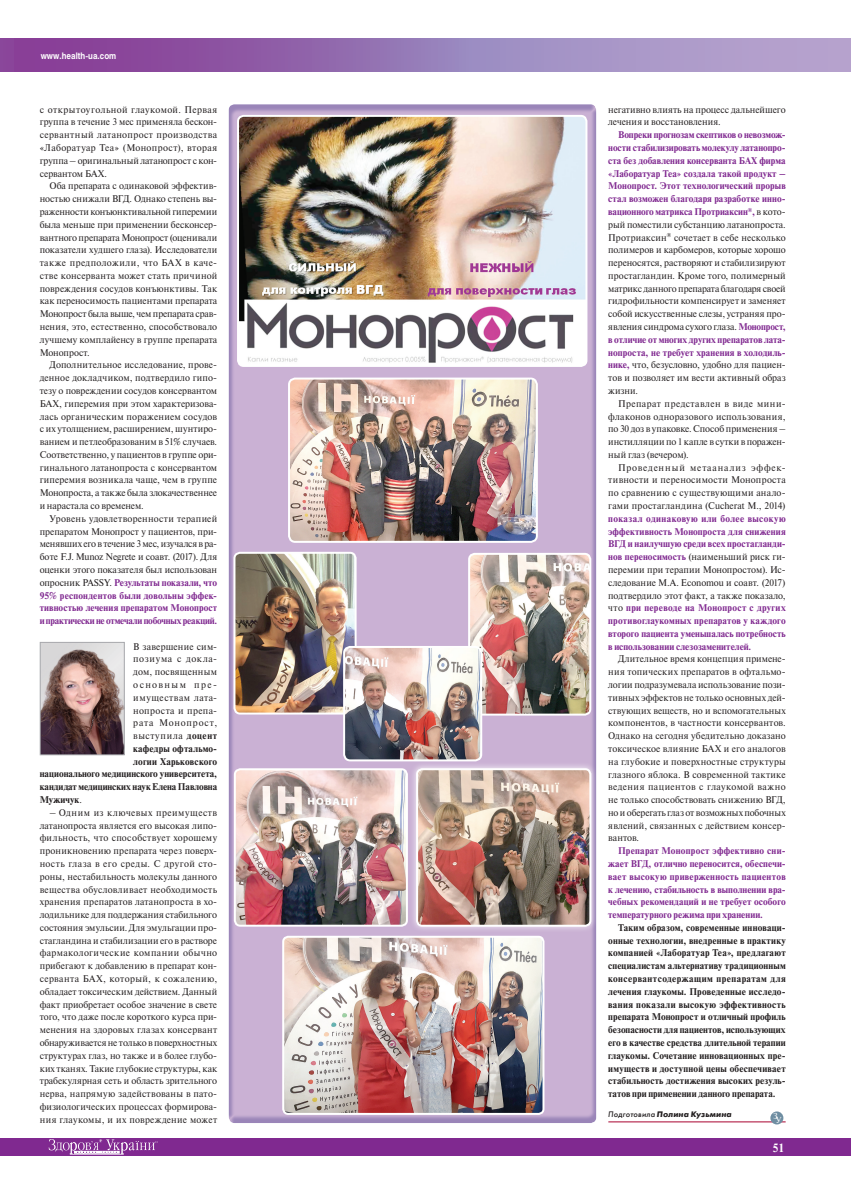
<style>
.page{position:relative;width:851px;height:1191px;background:#fff}
.page>*{position:absolute;margin:0;border:0;box-sizing:border-box;transform-origin:0 0}
.t1{font:700 12px "Newton C";color:#fff;scale:.9 1}
.t2{font:9.7px/12.8px "Newton C";letter-spacing:.01em;color:#231f20;text-align:justify;scale:.96 1}
.t3{font:700 9.7px/12.8px "Newton C";letter-spacing:.005em;color:#231f20;text-align:justify;scale:.96 1}
.t4{font:700 9.7px/12.8px "Newton C";letter-spacing:.005em;color:#802990;text-align:justify;scale:.96 1}
.t5{font:9.7px "Newton C";letter-spacing:.065em;color:#231f20;scale:.96 1}
.t6{font:9.7px "Newton C";letter-spacing:.055em;color:#231f20;scale:.96 1}
.t7{font:9.7px "Newton C";letter-spacing:.04em;color:#231f20;scale:.96 1}
.t8{font:9.7px "Newton C";letter-spacing:.085em;color:#231f20;scale:.96 1}
.t9{font:9.7px "Newton C";letter-spacing:.155em;color:#231f20;scale:.96 1}
.t10{font:700 9px "Helios";letter-spacing:.005em;color:#fff;scale:.88 1}
.t11{font:8.6px "Newton C";color:#fff;scale:.95 1}
.t12{font:italic 700 8px "Futuris C";letter-spacing:.02em;color:#231f20}
.s1{font-weight:700;color:#802990}
.s2{font-weight:700}
.s3{font-weight:400}
.s4{font-weight:400;color:#231f20}
</style>
<div class="page">
<div style="left:0;top:1138px;width:14px;height:17px;background:#802990"></div>
<div style="left:14px;top:1138px;width:836px;height:17px;background:#802990"></div>
<svg style="left:49px;top:1139px;width:109px;height:15px"></svg>
<svg style="left:14px;top:39px;width:836px;height:32px;background:#9b77b5"></svg>
<div style="left:0;top:39px;width:14px;height:32px;background:#8a459a"></div>
<div style="left:222px;top:97px;width:380px;height:1026px;background:#8781bd;opacity:.5"></div>
<img style="left:42px;top:644px;width:81px;height:109px">
<div style="left:40px;top:642px;width:85px;height:113px;border:1px solid #a8a9ad"></div>
<hr style="left:608px;top:1121px;width:177px;height:1px;background:#a80330">
<div style="left:770px;top:1111px;width:13px;height:13px;background:#6f8ea2;border-radius:50%"></div>
<div style="left:410px;top:762px;width:187px;height:171px;background:#fff;opacity:.75"></div>
<img style="left:417px;top:769px;width:173px;height:156px">
<div style="left:416px;top:768px;width:175px;height:158px;border:2px solid #fff;border-radius:5px"></div>
<img style="left:238px;top:116px;width:348px;height:250px">
<div style="left:237px;top:115px;width:350px;height:252px;border:2px solid #fff;border-radius:6px"></div>
<img style="left:235px;top:769px;width:172px;height:156px">
<div style="left:234px;top:768px;width:174px;height:158px;border:2px solid #fff;border-radius:6px"></div>
<img style="left:469px;top:554px;width:121px;height:160px">
<div style="left:468px;top:553px;width:123px;height:162px;border:2px solid #fff;border-radius:6px"></div>
<img style="left:289px;top:378px;width:248px;height:164px">
<div style="left:288px;top:377px;width:250px;height:166px;border:2px solid #fff;border-radius:6px"></div>
<img style="left:285px;top:938px;width:256px;height:173px">
<div style="left:282px;top:935px;width:262px;height:179px;border:2px solid #fff;border-radius:5px"></div>
<img style="left:234px;top:553px;width:121px;height:160px">
<div style="left:233px;top:552px;width:123px;height:162px;border:2px solid #fff;border-radius:6px"></div>
<img style="left:344px;top:647px;width:137px;height:113px">
<div style="left:343px;top:646px;width:139px;height:115px;border:2px solid #fff;border-radius:6px"></div>
<p class="t10" style="left:41px;top:50px;width:87px">www.health-ua.com</p>
<p class="t2" style="left:40px;top:103px;width:186px">с -открытоугольной глаукомой. Первая группа в течение 3 мес применяла бескон&shy;сервантный латанопрост производства «Лаборатуар Теа» (Монопрост), вторая группа – оригинальный латанопрост с кон&shy;сервантом БАХ.</p>
<p class="t2" style="left:40px;top:180px;width:186px;text-indent:10px">Оба препарата с одинаковой эффектив&shy;ностью снижали ВГД. Однако степень вы&shy;раженности конъюнктивальной гиперемии была меньше при применении бесконсер&shy;вантного препарата Монопрост (оценивали показатели худшего глаза). Исследователи также предположили, что БАХ в каче&shy;стве консерванта может стать причиной повреждения сосудов конъюнктивы. Так как переносимость пациентами препарата Монопрост была выше, чем препарата срав&shy;нения, это, естественно, способствовало лучшему комплайенсу в группе препарата Монопрост.</p>
<p class="t2" style="left:40px;top:359px;width:186px;text-indent:10px">Дополнительное исследование, прове&shy;денное докладчиком, подтвердило гипо&shy;тезу о повреждении сосудов консервантом БАХ, гиперемия при этом характеризова&shy;лась органическим поражением сосудов с их утолщением, расширением, шунтиро&shy;ванием и петлеобразованим в 51% случаев.<br>Соответственно, у пациентов в группе ори&shy;гинального латанопроста с консервантом гиперемия возникала чаще, чем в группе Монопроста, а также была злокачественнее и нарастала со временем.</p>
<p class="t2" style="left:40px;top:512px;width:186px;text-indent:10px">Уровень удовлетворенности терапией препаратом Монопрост у пациентов, при&shy;менявших его в течение 3 мес, изучался в ра&shy;боте F.J. Munoz Negrete и соавт. (2017). Для оценки этого показателя был использован опросник PASSY. <span class="s1">Результаты показали, что 95% респондентов были довольны эффек&shy;тивностью лечения препаратом Монопрост ипрактически не отмечали побочных реакций.</span></p>
<p class="t2" style="left:133px;top:640px;width:89px">В завершение сим-</p>
<p class="t5" style="left:133px;top:654px;width:89px">позиума с докла-</p>
<p class="t2" style="left:133px;top:665px;width:89px">дом, посвященным</p>
<p class="t9" style="left:133px;top:679px;width:88px">основным пре-</p>
<p class="t6" style="left:133px;top:692px;width:89px">имуществам лата-</p>
<p class="t7" style="left:133px;top:705px;width:89px">нопроста и препа-</p>
<p class="t8" style="left:133px;top:717px;width:89px">рата Монопрост,</p>
<p class="t5" style="left:133px;top:730px;width:89px">выступила <span class="s2">доцент</span></p>
<p class="t3" style="left:133px;top:742px;width:89px">кафедры офтальмо-</p>
<p class="t3" style="left:133px;top:755px;width:89px">логии Харьковского</p>
<p class="t3" style="left:40px;top:767px;width:186px">национального медицинского университета,</p>
<p class="t3" style="left:40px;top:780px;width:186px">кандидат медицинских наук Елена Павловна</p>
<p class="t3" style="left:40px;top:793px;width:45px">Мужичук<span class="s3">.</span></p>
<p class="t2" style="left:40px;top:806px;width:186px;text-indent:10px">– Одним из ключевых преимуществ латанопроста является его высокая липо&shy;фильность, что способствует хорошему проникновению препарата через поверх&shy;ность глаза в его среды. С другой сто&shy;роны, нестабильность молекулы данного вещества обусловливает необходимость хранения препаратов латанопроста в хо&shy;лодильнике для поддержания стабильного состояния эмульсии. Для эмульгации про&shy;стагландина и стабилизации его в растворе фармакологические компании обычно прибегают к добавлению в препарат кон&shy;серванта БАХ, который, к сожалению, обладает токсическим действием. Данный факт приобретает особое значение в свете того, что даже после короткого курса при&shy;менения на здоровых глазах консервант обнаруживается не только в поверхностных структурах глаз, но также и в более глубо&shy;ких тканях. Такие глубокие структуры, как трабекулярная сеть и область зрительного нерва, напрямую задействованы в пато&shy;физиологических процессах формирова&shy;ния глаукомы, и их повреждение может</p>
<p class="t2" style="left:608px;top:103px;width:186px">негативно влиять на процесс дальнейшего лечения и восстановления.</p>
<p class="t2" style="left:608px;top:129px;width:186px;text-indent:10px"><span class="s1">Вопреки прогнозам скептиков о невозмож&shy;ности стабилизировать молекулу латанопро&shy;ста без добавления консерванта БАХ фирма «Лаборатуар Теа» создала такой продукт – Монопрост. Этот технологический прорыв стал возможен благодаря разработке инно&shy;вационного матрикса Протриаксин</span><sup>®</sup><span class="s1">,</span> в кото&shy;рый поместили субстанцию латанопроста.<br>Протриаксин<sup>®</sup> сочетает в себе несколько полимеров и карбомеров, которые хорошо переносятся, растворяют и стабилизируют простагландин. Кроме того, полимерный матрикс данного препарата благодаря своей гидрофильности компенсирует и заменяет собой искусственные слезы, устраняя про&shy;явления синдрома сухого глаза. <span class="s1">Монопрост, в отличие от многих других препаратов лата&shy;нопроста, не требует хранения в холодиль&shy;нике,</span> что, безусловно, удобно для пациен&shy;тов и позволяет им вести активный образ жизни.</p>
<p class="t2" style="left:608px;top:397px;width:186px;text-indent:10px">Препарат представлен в виде мини&shy;флаконов одноразового использования, по 30 доз в упаковке. Способ применения – инстилляции по 1 капле в сутки в поражен&shy;ный глаз (вечером).</p>
<p class="t2" style="left:608px;top:461px;width:186px;text-indent:10px">Проведенный метаанализ эффек&shy;тивности и переносимости Монопроста по сравнению с существующими анало&shy;гами простагландина (Cucherat M., 2014)</p>
<p class="t4" style="left:608px;top:512px;width:186px">показал одинаковую или более высокую эффективность Монопроста для снижения ВГД и наилучшую среди всех простагланди&shy;нов переносимость <span class="s4">(наименьший риск ги&shy;перемии при терапии Монопростом). Ис&shy;следование M.A. Economou и соавт. (2017) подтвердило этот факт, а также показало, что</span> при переводе на Монопрост с других противоглаукомных препаратов у каждого второго пациента уменьшалась потребность в использовании слезозаменителей.</p>
<p class="t2" style="left:608px;top:653px;width:186px;text-indent:10px">Длительное время концепция примене&shy;ния топических препаратов в офтальмо&shy;логии подразумевала использование пози&shy;тивных эффектов не только основных дей&shy;ствующих веществ, но и вспомогательных компонентов, в частности консервантов.<br>Однако на сегодня убедительно доказано токсическое влияние БАХ и его аналогов на глубокие и поверхностные структуры глазного яблока. В современной тактике ведения пациентов с глаукомой важно не только способствовать снижению ВГД, но и оберегать глаз от возможных побочных явлений, связанных с действием консер&shy;вантов.</p>
<p class="t4" style="left:608px;top:844px;width:186px;text-indent:10px">Препарат Монопрост эффективно сни&shy;жает ВГД, отлично переносится, обеспечи&shy;вает высокую приверженность пациентов к лечению, стабильность в выполнении вра&shy;чебных рекомендаций и не требует особого температурного режима при хранении.</p>
<p class="t3" style="left:608px;top:921px;width:186px;text-indent:10px">Таким образом, современные инноваци&shy;онные технологии, внедренные в практику компанией «Лаборатуар Теа», предлагают специалистам альтернативу традиционным консервантсодержащим препаратам для лечения глаукомы. Проведенные исследо&shy;вания показали высокую эффективность препарата Монопрост и отличный профиль безопасности для пациентов, использующих его в качестве средства длительной терапии глаукомы. Сочетание инновационных пре&shy;имуществ и доступной цены обеспечивает стабильность достижения высоких резуль&shy;татов при применении данного препарата.</p>
<p class="t12" style="left:608px;top:1109px;width:125px"><span class="s3">Подготовила</span> Полина Кузьмина</p>
<p class="t11" style="left:773px;top:1111px;width:6px">З</p>
<p class="t11" style="left:775px;top:1115px;width:7px">У</p>
<p class="t1" style="left:772px;top:1140px;width:14px">51</p>
</div>
